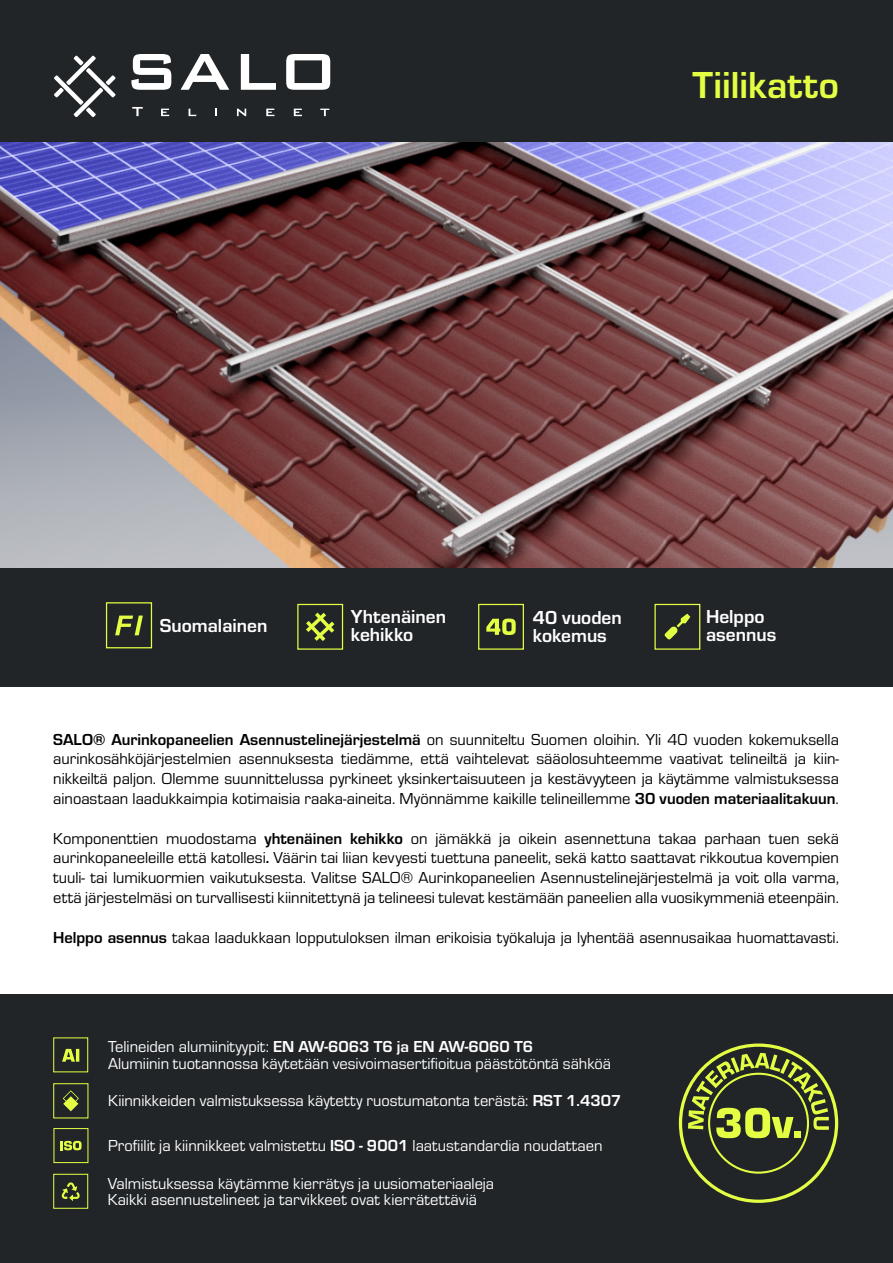
<style>
.page{position:relative;width:893px;height:1263px;background:#fff}
.page>*{position:absolute;margin:0;border:0;box-sizing:border-box;transform-origin:0 0}
.t1{font:700 39px "Eurostile";color:#e4ff43}
.t2{font:700 19.5px/18px "Eurostile";color:#fff}
.t3{font:16.5px/19.8px "Eurostile";color:#000;text-align:justify}
.t4{font:16.5px/16.5px "Eurostile";color:#fff}
.s1{font-weight:700}
</style>
<div class="page">
<div style="left:0;top:0;width:893px;height:143px;background:#212528"></div>
<div style="left:0;top:994px;width:893px;height:269px;background:#212528"></div>
<div style="left:0;top:568px;width:893px;height:119px;background:#212528"></div>
<img style="left:0;top:142px;width:893px;height:426px">
<svg style="left:131px;top:54px;width:40px;height:36px"></svg>
<svg style="left:181px;top:54px;width:48px;height:36px"></svg>
<svg style="left:241px;top:54px;width:35px;height:36px"></svg>
<svg style="left:286px;top:54px;width:44px;height:36px"></svg>
<svg style="left:132px;top:107px;width:11px;height:9px"></svg>
<svg style="left:161px;top:109px;width:8px;height:7px"></svg>
<svg style="left:189px;top:109px;width:7px;height:7px"></svg>
<svg style="left:215px;top:109px;width:2px;height:7px"></svg>
<svg style="left:237px;top:109px;width:9px;height:7px"></svg>
<svg style="left:266px;top:109px;width:8px;height:7px"></svg>
<svg style="left:294px;top:109px;width:8px;height:7px"></svg>
<svg style="left:320px;top:109px;width:9px;height:7px"></svg>
<svg style="left:54px;top:56px;width:62px;height:61px"></svg>
<div style="left:679px;top:1043px;width:159px;height:160px;border:3px solid #e4ff43;border-radius:50%"></div>
<svg style="left:688px;top:1053px;width:141px;height:85px"></svg>
<div style="left:794px;top:1131px;width:7px;height:7px;background:#e4ff43"></div>
<svg style="left:62px;top:1049px;width:17px;height:13px"></svg>
<div style="left:53px;top:1037px;width:35px;height:35px;border:1px solid #e4ff43"></div>
<svg style="left:60px;top:1141px;width:22px;height:9px"></svg>
<div style="left:53px;top:1128px;width:35px;height:35px;border:1px solid #e4ff43"></div>
<svg style="left:62px;top:1182px;width:18px;height:19px"></svg>
<div style="left:53px;top:1174px;width:35px;height:35px;border:1px solid #e4ff43"></div>
<svg style="left:63px;top:1090px;width:16px;height:21px"></svg>
<div style="left:53px;top:1083px;width:35px;height:35px;border:1px solid #e4ff43"></div>
<svg style="left:486px;top:618px;width:30px;height:17px"></svg>
<div style="left:478px;top:604px;width:46px;height:46px;border:1px solid #e4ff43"></div>
<svg style="left:664px;top:614px;width:26px;height:26px"></svg>
<div style="left:654px;top:604px;width:46px;height:46px;border:1px solid #e4ff43"></div>
<svg style="left:306px;top:613px;width:28px;height:28px"></svg>
<div style="left:297px;top:604px;width:46px;height:46px;border:1px solid #e4ff43"></div>
<svg style="left:115px;top:615px;width:28px;height:20px"></svg>
<div style="left:106px;top:602px;width:46px;height:46px;border:1px solid #e4ff43"></div>
<h1 class="t1" style="left:693px;top:57px;width:148px">Tiilikatto</h1>
<p class="t2" style="left:160px;top:616px;width:109px">Suomalainen</p>
<p class="t2" style="left:351px;top:607px;width:97px">Yhtenäinen kehikko</p>
<p class="t2" style="left:533px;top:607px;width:90px">40 vuoden kokemus</p>
<p class="t2" style="left:706px;top:606px;width:72px">Helppo asennus</p>
<p class="t3" style="left:53px;top:728px;width:787px"><span class="s1">SALO® Aurinkopaneelien Asennustelinejärjestelmä</span> on suunniteltu Suomen oloihin. Yli 40 vuoden kokemuksella aurinkosähköjärjestelmien asennuksesta tiedämme, että vaihtelevat sääolosuhteemme vaativat telineiltä ja kiin&shy;nikkeiltä paljon. Olemme suunnittelussa pyrkineet yksinkertaisuuteen ja kestävyyteen ja käytämme valmistuksessa ainoastaan laadukkaimpia kotimaisia raaka-aineita. Myönnämme kaikille telineillemme <span class="s1">30 vuoden materiaalitakuun</span>.</p>
<p class="t3" style="left:53px;top:827px;width:787px">Komponenttien muodostama <span class="s1">yhtenäinen kehikko</span> on jämäkkä ja oikein asennettuna takaa parhaan tuen sekä aurinkopaneeleille että katollesi<span class="s1">.</span> Väärin tai liian kevyesti tuettuna paneelit, sekä katto saattavat rikkoutua kovempien tuuli- tai lumikuormien vaikutuksesta. Valitse SALO® Aurinkopaneelien Asennustelinejärjestelmä ja voit olla varma, että järjestelmäsi on turvallisesti kiinnitettynä ja telineesi tulevat kestämään paneelien alla vuosikymmeniä eteenpäin.</p>
<p class="t3" style="left:53px;top:926px;width:787px"><span class="s1">Helppo asennus</span> takaa laadukkaan lopputuloksen ilman erikoisia työkaluja ja lyhentää asennusaikaa huomattavasti.</p>
<p class="t4" style="left:108px;top:1038px;width:504px">Telineiden alumiinityypit: <span class="s1">EN AW-6063 T6 ja EN AW-6060 T6<br></span>Alumiinin tuotannossa käytetään vesivoimasertifioitua päästötöntä sähköä</p>
<p class="t4" style="left:108px;top:1092px;width:515px">Kiinnikkeiden valmistuksessa käytetty ruostumatonta terästä: <span class="s1">RST 1.4307</span></p>
<p class="t4" style="left:108px;top:1137px;width:496px">Profiilit ja kiinnikkeet valmistettu <span class="s1">ISO - 9001</span> laatustandardia noudattaen</p>
<p class="t4" style="left:108px;top:1174px;width:388px">Valmistuksessa käytämme kierrätys ja uusiomateriaaleja<br>Kaikki asennustelineet ja tarvikkeet ovat kierrätettäviä</p>
</div>
